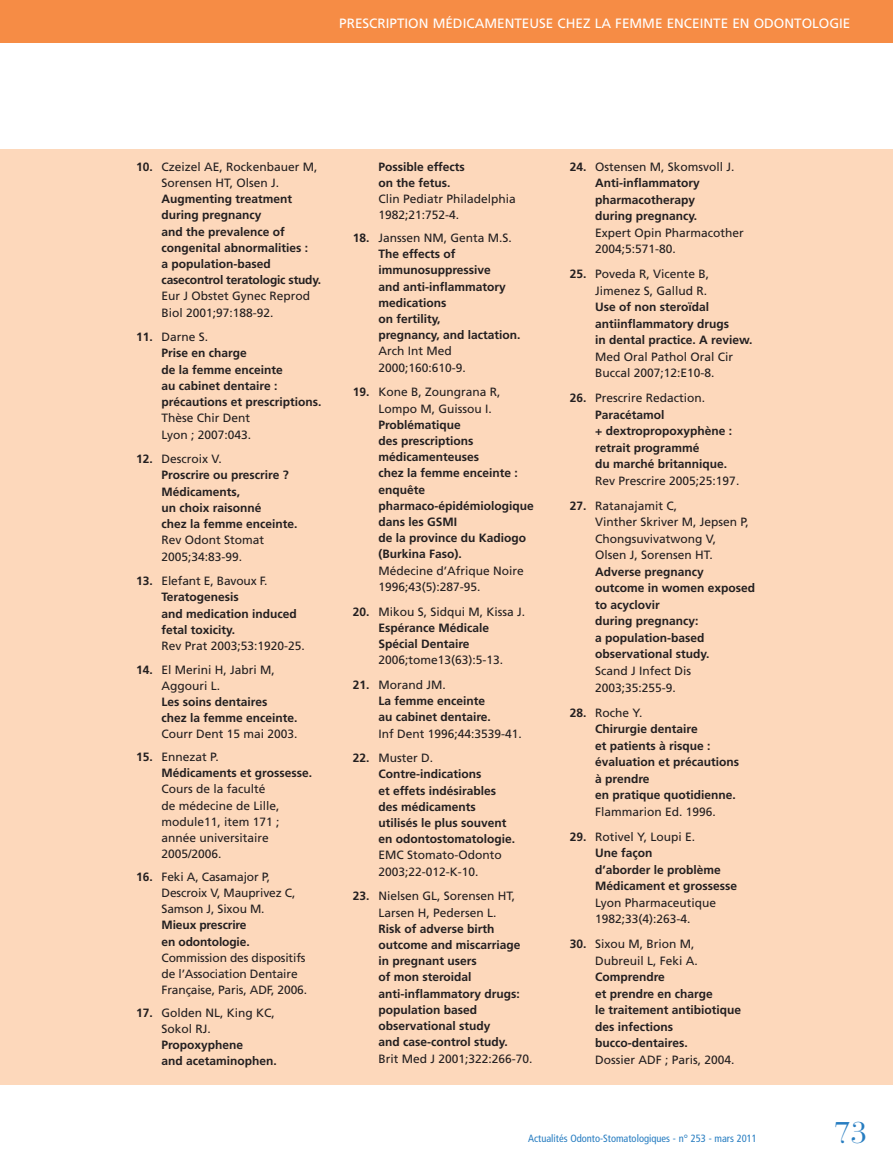
<style>
.page{position:relative;width:893px;height:1170px;background:#fff}
.page>*{position:absolute;margin:0;border:0;box-sizing:border-box;transform-origin:0 0}
.t1{font:30px "Bauer Bodoni";color:#277dc1}
.t2{font:13.5px "Frutiger";color:#fff}
.t3{font:700 12px/16.2px "Frutiger";color:#231f20}
.t4{font:12px/16.2px "Frutiger";color:#231f20}
.t5{font:condensed 10.5px "Frutiger";color:#277dc1}
.s1{font-weight:700}
.s2{font-weight:400}
</style>
<div class="page">
<div style="left:0;top:0;width:893px;height:43px;background:#f68c45"></div>
<div style="left:0;top:149px;width:893px;height:935px;background:#fdd8bb"></div>
<p class="t2" style="left:339px;top:18px;width:513px">PRESCRIPTION MÉDICAMENTEUSE CHEZ LA FEMME ENCEINTE EN ODONTOLOGIE</p>
<p class="t4" style="left:162px;top:159px;width:157px;text-indent:-26px"><span class="s1">10.</span> Czeizel AE, Rockenbauer M,<br>Sorensen HT, Olsen J.</p>
<p class="t3" style="left:162px;top:192px;width:161px">Augmenting treatment during pregnancy<br>and the prevalence of congenital abnormalities :<br>a population-based casecontrol teratologic study.</p>
<p class="t4" style="left:162px;top:289px;width:150px">Eur J Obstet Gynec Reprod<br>Biol 2001;97:188-92.</p>
<p class="t3" style="left:162px;top:330px;width:161px;text-indent:-26px">11. <span class="s2">Darne S.<br></span>Prise en charge<br>de la femme enceinte<br>au cabinet dentaire : précautions et prescriptions.</p>
<p class="t4" style="left:162px;top:411px;width:91px">Thèse Chir Dent<br>Lyon ; 2007:043.</p>
<p class="t3" style="left:162px;top:452px;width:138px;text-indent:-26px">12. <span class="s2">Descroix V.<br></span>Proscrire ou prescrire ?<br>Médicaments,<br>un choix raisonné<br>chez la femme enceinte.</p>
<p class="t4" style="left:162px;top:533px;width:104px">Rev Odont Stomat<br>2005;34:83-99.</p>
<p class="t3" style="left:162px;top:574px;width:137px;text-indent:-26px">13. <span class="s2">Elefant E, Bavoux F.<br></span>Teratogenesis<br>and medication induced fetal toxicity.</p>
<p class="t4" style="left:162px;top:638px;width:145px">Rev Prat 2003;53:1920-25.</p>
<p class="t4" style="left:162px;top:662px;width:115px;text-indent:-26px"><span class="s1">14.</span> El Merini H, Jabri M,<br>Aggouri L.</p>
<p class="t3" style="left:162px;top:694px;width:138px">Les soins dentaires<br>chez la femme enceinte.</p>
<p class="t4" style="left:162px;top:727px;width:138px">Courr Dent 15 mai 2003.</p>
<p class="t3" style="left:162px;top:749px;width:152px;text-indent:-26px">15. <span class="s2">Ennezat P.<br></span>Médicaments et grossesse.</p>
<p class="t4" style="left:162px;top:782px;width:120px">Cours de la faculté de médecine de Lille, module11, item 171 ; année universitaire<br>2005/2006.</p>
<p class="t4" style="left:162px;top:869px;width:135px;text-indent:-26px"><span class="s1">16.</span> Feki A, Casamajor P,<br>Descroix V, Mauprivez C,<br>Samson J, Sixou M.</p>
<p class="t3" style="left:162px;top:918px;width:90px">Mieux prescrire en odontologie.</p>
<p class="t4" style="left:162px;top:950px;width:147px">Commission des dispositifs de l’Association Dentaire<br>Française, Paris, ADF, 2006.</p>
<p class="t4" style="left:162px;top:1005px;width:115px;text-indent:-26px"><span class="s1">17.</span> Golden NL, King KC,<br>Sokol RJ.</p>
<p class="t3" style="left:162px;top:1037px;width:117px">Propoxyphene<br>and acetaminophen.</p>
<p class="t3" style="left:378px;top:159px;width:88px">Possible effects on the fetus.</p>
<p class="t4" style="left:378px;top:192px;width:139px">Clin Pediatr Philadelphia<br>1982;21:752-4.</p>
<p class="t3" style="left:378px;top:230px;width:144px;text-indent:-26px">18. <span class="s2">Janssen NM, Genta M.S.<br></span>The effects of immunosuppressive<br>and anti-inflammatory medications<br>on fertility,<br>pregnancy, and lactation.</p>
<p class="t4" style="left:378px;top:344px;width:89px">Arch Int Med<br>2000;160:610-9.</p>
<p class="t4" style="left:378px;top:385px;width:123px;text-indent:-26px"><span class="s1">19.</span> Kone B, Zoungrana R,<br>Lompo M, Guissou I.</p>
<p class="t3" style="left:378px;top:417px;width:157px">Problématique<br>des prescriptions médicamenteuses<br>chez la femme enceinte : enquête pharmaco-épidémiologique dans les GSMI<br>de la province du Kadiogo (Burkina Faso).</p>
<p class="t4" style="left:378px;top:563px;width:147px">Médecine d’Afrique Noire<br>1996;43(5):287-95.</p>
<p class="t3" style="left:378px;top:604px;width:148px;text-indent:-26px">20. <span class="s2">Mikou S, Sidqui M, Kissa J.<br></span>Espérance Médicale<br>Spécial Dentaire</p>
<p class="t4" style="left:378px;top:652px;width:126px">2006;tome13(63):5-13.</p>
<p class="t3" style="left:378px;top:677px;width:114px;text-indent:-26px">21. <span class="s2">Morand JM.<br></span>La femme enceinte au cabinet dentaire.</p>
<p class="t4" style="left:378px;top:726px;width:145px">Inf Dent 1996;44:3539-41.</p>
<p class="t3" style="left:378px;top:750px;width:138px;text-indent:-26px">22. <span class="s2">Muster D.<br></span>Contre-indications<br>et effets indésirables des médicaments utilisés le plus souvent en odontostomatologie.</p>
<p class="t4" style="left:378px;top:848px;width:125px">EMC Stomato-Odonto<br>2003;22-012-K-10.</p>
<p class="t4" style="left:353px;top:889px;width:164px;text-align:center"><span class="s1">23.</span> Nielsen GL, Sorensen HT,<br>Larsen H, Pedersen L.</p>
<p class="t3" style="left:378px;top:921px;width:143px">Risk of adverse birth outcome and miscarriage in pregnant users<br>of mon steroidal anti-inflammatory drugs: population based observational study<br>and case-control study.</p>
<p class="t4" style="left:378px;top:1051px;width:156px">Brit Med J 2001;322:266-70.</p>
<p class="t3" style="left:595px;top:159px;width:141px;text-indent:-26px">24. <span class="s2">Ostensen M, Skomsvoll J.<br></span>Anti-inflammatory pharmacotherapy during pregnancy.</p>
<p class="t4" style="left:595px;top:225px;width:150px">Expert Opin Pharmacother<br>2004;5:571-80.</p>
<p class="t4" style="left:570px;top:267px;width:141px;text-align:right"><span class="s1">25.</span> Poveda R, Vicente B,<br>Jimenez S, Gallud R.</p>
<p class="t3" style="left:595px;top:300px;width:159px">Use of non steroïdal antiinflammatory drugs<br>in dental practice. A review.</p>
<p class="t4" style="left:595px;top:349px;width:140px">Med Oral Pathol Oral Cir<br>Buccal 2007;12:E10-8.</p>
<p class="t3" style="left:595px;top:391px;width:138px;text-indent:-26px">26. <span class="s2">Prescrire Redaction.<br></span>Paracétamol<br>+ dextropropoxyphène : retrait programmé<br>du marché britannique.</p>
<p class="t4" style="left:595px;top:473px;width:146px">Rev Prescrire 2005;25:197.</p>
<p class="t4" style="left:595px;top:498px;width:155px;text-indent:-26px"><span class="s1">27.</span> Ratanajamit C,<br>Vinther Skriver M, Jepsen P,<br>Chongsuvivatwong V,<br>Olsen J, Sorensen HT.</p>
<p class="t3" style="left:595px;top:564px;width:161px">Adverse pregnancy outcome in women exposed to acyclovir<br>during pregnancy:<br>a population-based observational study.</p>
<p class="t4" style="left:595px;top:663px;width:97px">Scand J Infect Dis<br>2003;35:255-9.</p>
<p class="t3" style="left:595px;top:705px;width:145px;text-indent:-26px">28. <span class="s2">Roche Y.<br></span>Chirurgie dentaire<br>et patients à risque : évaluation et précautions à prendre<br>en pratique quotidienne.</p>
<p class="t4" style="left:595px;top:804px;width:122px">Flammarion Ed. 1996.</p>
<p class="t3" style="left:595px;top:829px;width:143px;text-indent:-26px">29. <span class="s2">Rotivel Y, Loupi E.<br></span>Une façon<br>d’aborder le problème<br>Médicament et grossesse</p>
<p class="t4" style="left:595px;top:895px;width:122px">Lyon Pharmaceutique<br>1982;33(4):263-4.</p>
<p class="t4" style="left:570px;top:936px;width:130px;text-align:right"><span class="s1">30.</span> Sixou M, Brion M,<br>Dubreuil L, Feki A.</p>
<p class="t3" style="left:595px;top:969px;width:148px">Comprendre<br>et prendre en charge<br>le traitement antibiotique des infections bucco-dentaires.</p>
<p class="t4" style="left:595px;top:1052px;width:141px">Dossier ADF ; Paris, 2004.</p>
<p class="t5" style="left:528px;top:1134px;width:230px">Actualités Odonto-Stomatologiques - n° 253 - mars 2011</p>
<h1 class="t1" style="left:834px;top:1121px;width:35px">73</h1>
</div>
